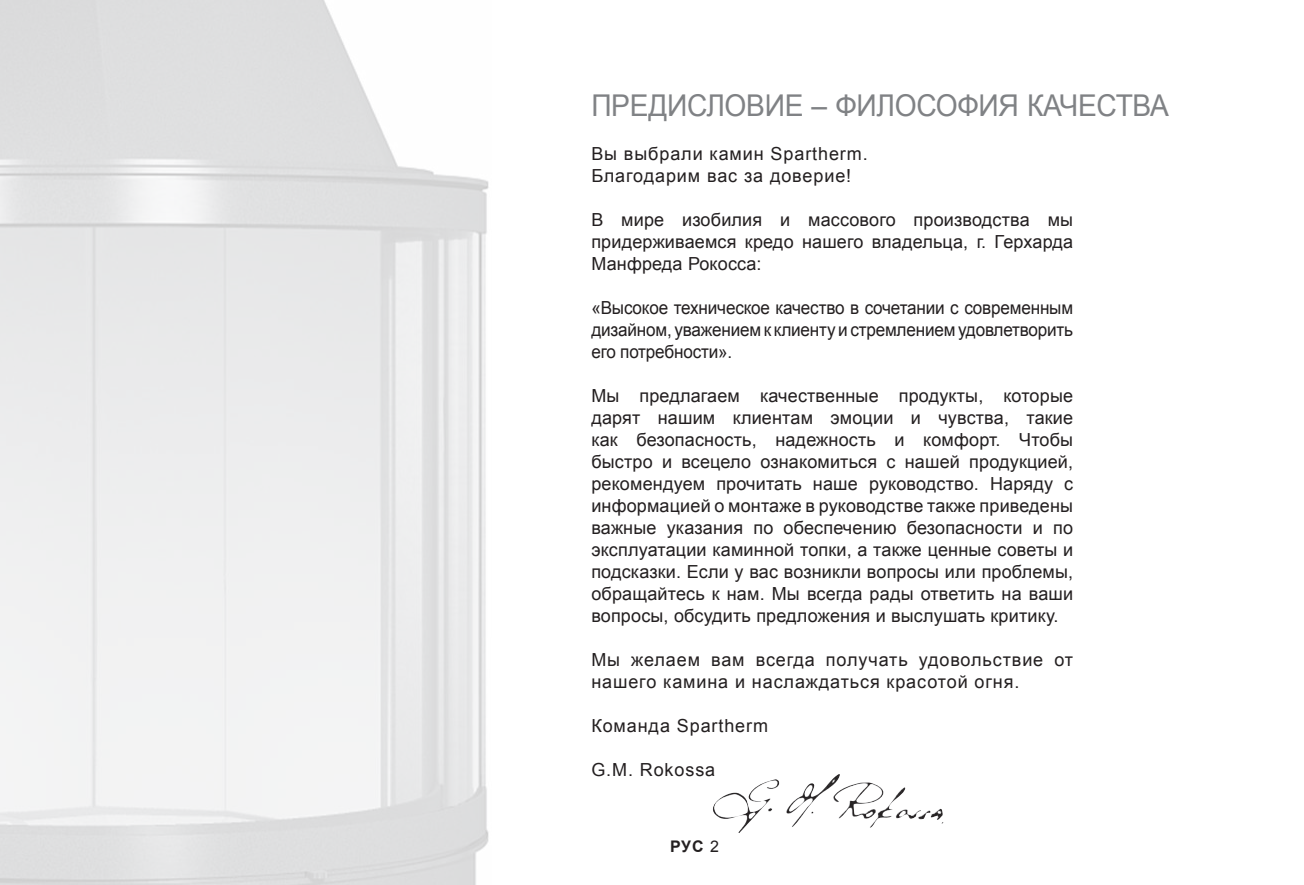
<style>
.page{position:relative;width:1304px;height:885px;background:#fff}
.page>*{position:absolute;margin:0;border:0;box-sizing:border-box;transform-origin:0 0}
.t1{font:30px "Arial";letter-spacing:-.01em;color:#808285;scale:.94 1}
.t2{font:18px/22px "Arial";letter-spacing:.02em;color:#231f20;text-align:justify}
.t3{font:18px/22px "Arial";letter-spacing:.05em;color:#231f20}
.t4{font:18px/22px "Arial";letter-spacing:.02em;color:#231f20;text-align:justify;scale:.95 1}
.t5{font:700 16px "Arial";color:#231f20}
.s1{font-weight:400}
</style>
<div class="page">
<img style="left:0;top:0;width:489px;height:884px">
<img style="left:743px;top:774px;width:150px;height:53px">
<h1 class="t1" style="left:591px;top:86px;width:616px">ПРЕДИСЛОВИЕ – ФИЛОСОФИЯ КАЧЕСТВА</h1>
<p class="t3" style="left:591px;top:143px;width:278px">Вы выбрали камин Spartherm.<br>Благодарим вас за доверие!</p>
<p class="t2" style="left:591px;top:209px;width:483px">В мире изобилия и массового производства мы придерживаемся кредо нашего владельца, г. Герхарда Манфреда Рокосса:</p>
<p class="t4" style="left:591px;top:297px;width:509px">«Высокое техническое качество в сочетании с современным дизайном, уважением к клиенту и стремлением удовлетворить его потребности».</p>
<p class="t2" style="left:591px;top:385px;width:483px">Мы предлагаем качественные продукты, которые дарят нашим клиентам эмоции и чувства, такие как безопасность, надежность и комфорт. Чтобы быстро и всецело ознакомиться с нашей продукцией, рекомендуем прочитать наше руководство. Наряду с информацией о монтаже в руководстве также приведены важные указания по обеспечению безопасности и по эксплуатации каминной топки, а также ценные советы и подсказки. Если у вас возникли вопросы или проблемы, обращайтесь к нам. Мы всегда рады ответить на ваши вопросы, обсудить предложения и выслушать критику.</p>
<p class="t3" style="left:591px;top:649px;width:483px">Мы желаем вам всегда получать удовольствие от нашего камина и наслаждаться красотой огня.</p>
<p class="t3" style="left:591px;top:715px;width:178px">Команда Spartherm</p>
<p class="t3" style="left:591px;top:759px;width:125px">G.M. Rokossa</p>
<p class="t5" style="left:670px;top:836px;width:50px">РУС <span class="s1">2</span></p>
</div>
